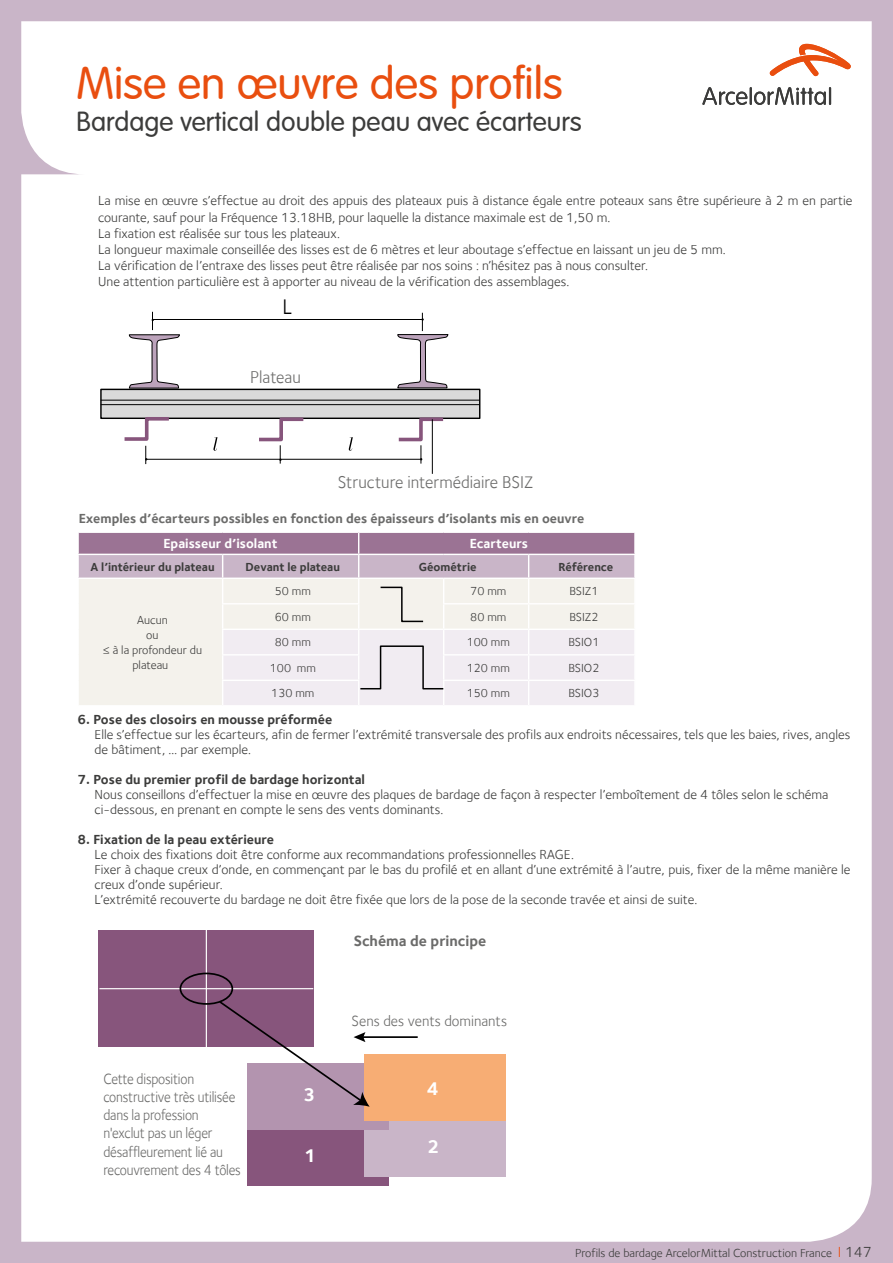
<style>
.page{position:relative;width:893px;height:1263px;background:#c9b5c8}
.page>*{position:absolute;margin:0;border:0;box-sizing:border-box;transform-origin:0 0}
.t1{font:300 45px "VAG Rounded";color:#e94e0f}
.t2{font:300 27px "VAG Rounded";color:#3c3c3b}
.t3{font:21.75px "Foundry Sterling";color:#000;scale:.95 1}
.t4{font:700 18.9px "Foundry Sterling";color:#fff}
.t5{font:17.55px "Foundry Sterling";color:#6b6b6a;scale:.96 1}
.t6{font:15.3px/18.3px "Foundry Sterling";letter-spacing:-.015em;color:#6b6b6a;scale:.89 1}
.t7{font:15.3px "Foundry Sterling";letter-spacing:-.015em;color:#6b6b6a;scale:.96 1}
.t8{font:700 15.3px "Foundry Sterling";color:#6b6b6a}
.t9{font:13.5px/16.2px "Foundry Sterling";color:#3c3c3b}
.t10{font:700 13.5px "Foundry Sterling";color:#3c3c3b}
.t11{font:700 13.5px "Foundry Sterling";color:#6b6b6a}
.t12{font:700 13.5px "Foundry Sterling";color:#fff}
.t13{font:12px/15px "Foundry Sterling";color:#3c3c3b;text-align:center}
.t14{font:700 12px "Foundry Sterling";color:#3c3c3b}
.s1{font-size:15px;color:#e94e0f}
.s2{font-size:15px}
</style>
<div class="page">
<div style="left:21px;top:21px;width:851px;height:1221px;background:#fff"></div>
<svg style="left:213px;top:437px;width:4px;height:14px"></svg>
<svg style="left:349px;top:437px;width:4px;height:14px"></svg>
<div style="left:101px;top:389px;width:379px;height:29px;background:#dadada"></div>
<div style="left:100px;top:389px;width:380px;height:30px;border:1px solid #000"></div>
<hr style="left:152px;top:319px;width:270px;height:1px;background:#000">
<hr style="left:146px;top:459px;width:274px;height:1px;background:#000">
<svg style="left:255px;top:417px;width:52px;height:47px;background:#e7e2e6"></svg>
<svg style="left:121px;top:312px;width:59px;height:183px;background:#e7e4e7"></svg>
<svg style="left:395px;top:313px;width:54px;height:182px;background:#e5e3e5"></svg>
<hr style="left:101px;top:400px;width:379px;height:1px;background:#000">
<hr style="left:101px;top:404px;width:378px;height:1px;background:#000">
<hr style="left:432px;top:419px;width:1px;height:55px;background:#000">
<hr style="left:634px;top:533px;width:2px;height:21px;background:#fff">
<hr style="left:77px;top:705px;width:146px;height:1px;background:#fff">
<hr style="left:77px;top:531px;width:146px;height:2px;background:#fff">
<hr style="left:77px;top:533px;width:2px;height:21px;background:#fff">
<hr style="left:223px;top:531px;width:136px;height:2px;background:#fff">
<hr style="left:359px;top:531px;width:85px;height:2px;background:#fff">
<hr style="left:444px;top:531px;width:85px;height:2px;background:#fff">
<hr style="left:529px;top:531px;width:107px;height:2px;background:#fff">
<hr style="left:77px;top:554px;width:146px;height:1px;background:#fff">
<hr style="left:529px;top:554px;width:107px;height:1px;background:#fff">
<hr style="left:634px;top:579px;width:2px;height:24px;background:#fff">
<hr style="left:529px;top:603px;width:107px;height:1px;background:#fff">
<hr style="left:634px;top:604px;width:2px;height:25px;background:#fff">
<hr style="left:529px;top:629px;width:107px;height:1px;background:#fff">
<hr style="left:634px;top:630px;width:2px;height:24px;background:#fff">
<hr style="left:529px;top:654px;width:107px;height:1px;background:#fff">
<hr style="left:634px;top:655px;width:2px;height:25px;background:#fff">
<hr style="left:529px;top:680px;width:107px;height:1px;background:#fff">
<hr style="left:634px;top:681px;width:2px;height:24px;background:#fff">
<hr style="left:529px;top:705px;width:107px;height:1px;background:#fff">
<hr style="left:77px;top:579px;width:2px;height:25px;background:#fff">
<hr style="left:77px;top:604px;width:2px;height:25px;background:#fff">
<hr style="left:77px;top:629px;width:2px;height:26px;background:#fff">
<hr style="left:77px;top:655px;width:2px;height:25px;background:#fff">
<hr style="left:77px;top:680px;width:2px;height:25px;background:#fff">
<hr style="left:77px;top:555px;width:2px;height:22px;background:#fff">
<hr style="left:77px;top:577px;width:146px;height:2px;background:#fff">
<hr style="left:634px;top:555px;width:2px;height:22px;background:#fff">
<hr style="left:529px;top:577px;width:107px;height:2px;background:#fff">
<svg style="left:78px;top:532px;width:557px;height:174px;background:#e2d9de"></svg>
<div style="left:248px;top:1119px;width:141px;height:67px;background:#87557c"></div>
<div style="left:365px;top:1110px;width:141px;height:67px;background:#c9b5c8"></div>
<div style="left:248px;top:1063px;width:141px;height:66px;background:#b394af"></div>
<div style="left:365px;top:1054px;width:141px;height:66px;background:#f7ad74"></div>
<div style="left:99px;top:930px;width:215px;height:117px;background:#87557c"></div>
<hr style="left:206px;top:929px;width:1px;height:119px;background:#fff">
<hr style="left:99px;top:988px;width:214px;height:1px;background:#fff">
<hr style="left:362px;top:1036px;width:56px;height:2px;background:#000">
<div style="left:180px;top:972px;width:53px;height:33px;border:2px solid #000;border-radius:50%"></div>
<svg style="left:218px;top:999px;width:152px;height:108px"></svg>
<svg style="left:770px;top:44px;width:81px;height:32px;background:#f7c5b0"></svg>
<svg style="left:702px;top:87px;width:129px;height:18px;background:#b5b5b5"></svg>
<h1 class="t1" style="left:77px;top:57px;width:488px">Mise en œuvre des profils</h1>
<h2 class="t2" style="left:77px;top:107px;width:507px">Bardage vertical double peau avec écarteurs</h2>
<p class="t9" style="left:98px;top:193px;width:756px">La mise en œuvre s’effectue au droit des appuis des plateaux puis à distance égale entre poteaux sans être supérieure à 2 m en partie courante, sauf pour la Fréquence 13.18HB, pour laquelle la distance maximale est de 1,50 m.<br>La fixation est réalisée sur tous les plateaux.<br>La longueur maximale conseillée des lisses est de 6 mètres et leur aboutage s’effectue en laissant un jeu de 5 mm.<br>La vérification de l’entraxe des lisses peut être réalisée par nos soins : n’hésitez pas à nous consulter.<br>Une attention particulière est à apporter au niveau de la vérification des assemblages.</p>
<h3 class="t3" style="left:282px;top:294px;width:12px">L</h3>
<p class="t5" style="left:250px;top:367px;width:54px">Plateau</p>
<p class="t5" style="left:338px;top:472px;width:205px">Structure intermédiaire BSIZ</p>
<p class="t11" style="left:79px;top:510px;width:507px">Exemples d’écarteurs possibles en fonction des épaisseurs d’isolants mis en oeuvre</p>
<p class="t12" style="left:163px;top:536px;width:116px">Epaisseur d’isolant</p>
<p class="t12" style="left:470px;top:536px;width:60px">Ecarteurs</p>
<p class="t14" style="left:90px;top:559px;width:126px">A l’intérieur du plateau</p>
<p class="t14" style="left:246px;top:559px;width:96px">Devant le plateau</p>
<p class="t14" style="left:419px;top:559px;width:59px">Géométrie</p>
<p class="t14" style="left:558px;top:559px;width:56px">Référence</p>
<p class="t13" style="left:275px;top:584px;width:38px">50 mm</p>
<p class="t13" style="left:470px;top:584px;width:38px">70 mm</p>
<p class="t13" style="left:569px;top:584px;width:31px">BSIZ1</p>
<p class="t13" style="left:275px;top:609px;width:38px">60 mm</p>
<p class="t13" style="left:470px;top:609px;width:38px">80 mm</p>
<p class="t13" style="left:569px;top:609px;width:31px">BSIZ2</p>
<p class="t13" style="left:275px;top:635px;width:38px">80 mm</p>
<p class="t13" style="left:467px;top:635px;width:45px">100 mm</p>
<p class="t13" style="left:568px;top:635px;width:33px">BSIO1</p>
<p class="t13" style="left:270px;top:660px;width:48px">100 mm</p>
<p class="t13" style="left:467px;top:660px;width:45px">120 mm</p>
<p class="t13" style="left:568px;top:660px;width:33px">BSIO2</p>
<p class="t13" style="left:271px;top:686px;width:45px">130 mm</p>
<p class="t13" style="left:467px;top:686px;width:45px">150 mm</p>
<p class="t13" style="left:568px;top:686px;width:33px">BSIO3</p>
<p class="t10" style="left:78px;top:711px;width:256px">6. Pose des closoirs en mousse préformée</p>
<p class="t9" style="left:95px;top:727px;width:757px;line-height:15px">Elle s’effectue sur les écarteurs, afin de fermer l’extrémité transversale des profils aux endroits nécessaires, tels que les baies, rives, angles de bâtiment, … par exemple.</p>
<p class="t10" style="left:78px;top:771px;width:289px">7. Pose du premier profil de bardage horizontal</p>
<p class="t9" style="left:95px;top:787px;width:735px;line-height:15px">Nous conseillons d’effectuer la mise en œuvre des plaques de bardage de façon à respecter l’emboîtement de 4 tôles selon le schéma ci-dessous, en prenant en compte le sens des vents dominants.</p>
<p class="t10" style="left:78px;top:831px;width:198px">8. Fixation de la peau extérieure</p>
<p class="t9" style="left:95px;top:847px;width:757px;line-height:15px">Le choix des fixations doit être conforme aux recommandations professionnelles RAGE.<br>Fixer à chaque creux d’onde, en commençant par le bas du profilé et en allant d’une extrémité à l’autre, puis, fixer de la même manière le creux d’onde supérieur.<br>L’extrémité recouverte du bardage ne doit être fixée que lors de la pose de la seconde travée et ainsi de suite.</p>
<p class="t13" style="left:103px;top:612px;width:101px">Aucun<br>ou<br>≤ à la profondeur du plateau</p>
<p class="t8" style="left:354px;top:932px;width:134px">Schéma de principe</p>
<p class="t6" style="left:103px;top:1069px;width:156px">Cette disposition constructive très utilisée dans la profession n'exclut pas un léger désaffleurement lié au recouvrement des 4 tôles</p>
<p class="t7" style="left:352px;top:1012px;width:163px">Sens des vents dominants</p>
<h3 class="t4" style="left:303px;top:1083px;width:14px">3</h3>
<h3 class="t4" style="left:427px;top:1077px;width:14px">4</h3>
<h3 class="t4" style="left:304px;top:1145px;width:14px">1</h3>
<h3 class="t4" style="left:427px;top:1136px;width:14px">2</h3>
<p class="t13" style="left:575px;top:1245px;width:298px">Profils de bardage ArcelorMittal Construction France <span class="s1">I</span> <span class="s2">147</span></p>
</div>
